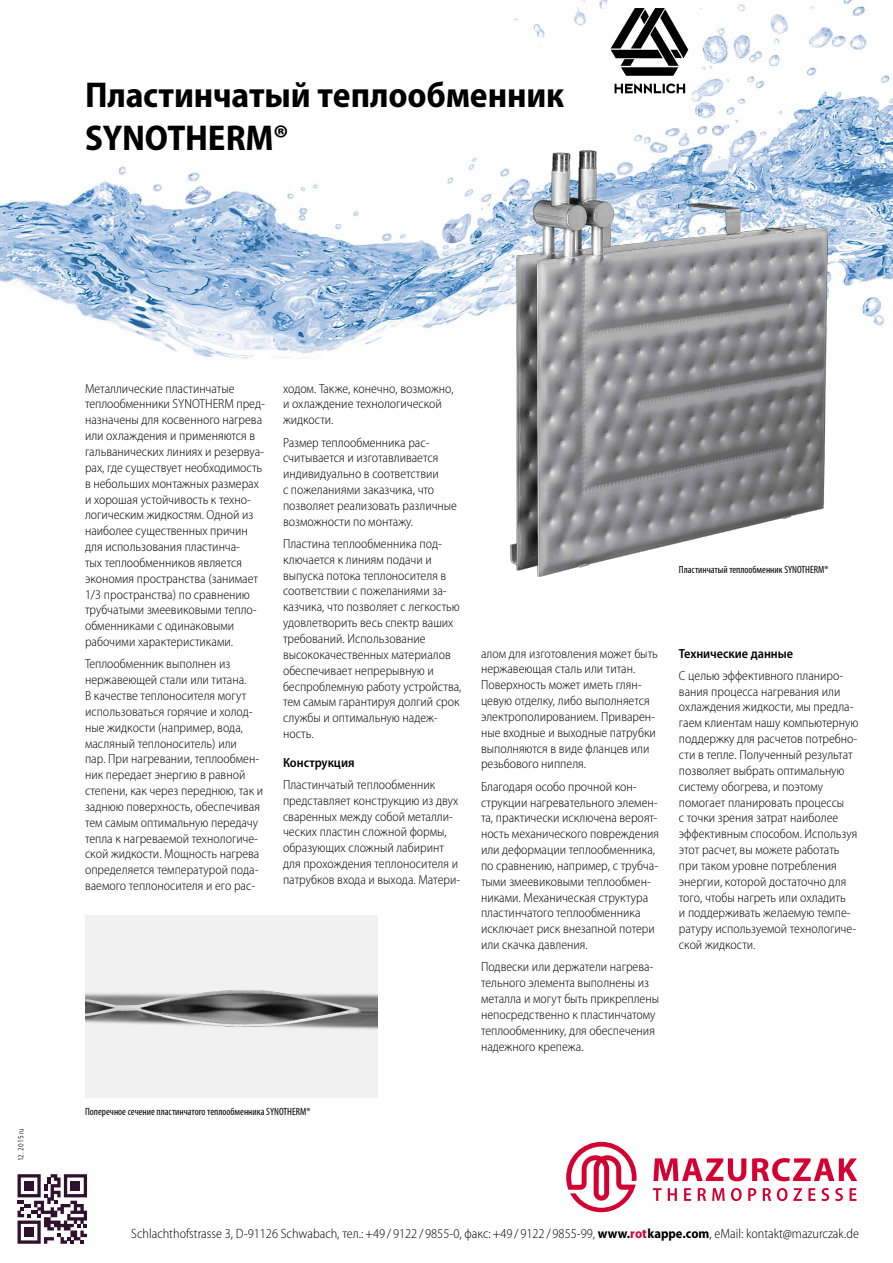
<style>
.page{position:relative;width:893px;height:1263px;background:#fff}
.page>*{position:absolute;margin:0;border:0;box-sizing:border-box;transform-origin:0 0}
.t1{font:700 semi-condensed 36px/43.2px "Myriad Pro";letter-spacing:-.005em;color:#000}
.t2{font:300 semi-condensed 13.5px "Myriad Pro";color:#000}
.t3{font:300 semi-condensed 13.2px/15.9px "Myriad Pro";color:#000}
.t4{font:600 semi-condensed 13.2px "Myriad Pro";color:#000}
.t5{font:condensed 10.5px "Myriad Pro";color:#000}
.t6{font:300 condensed 7.5px "Frutiger LT Std";letter-spacing:.05em;color:#000}
.s1{font-weight:700}
.s2{font-weight:700;color:#cd003c}
</style>
<div class="page">
<img style="left:0;top:0;width:893px;height:359px">
<img style="left:510px;top:151px;width:317px;height:426px">
<svg style="left:653px;top:1158px;width:204px;height:23px"></svg>
<svg style="left:566px;top:1142px;width:70px;height:70px"></svg>
<svg style="left:653px;top:1188px;width:203px;height:13px"></svg>
<svg style="left:18px;top:1174px;width:69px;height:70px"></svg>
<img style="left:85px;top:915px;width:293px;height:183px">
<img style="left:607px;top:2px;width:85px;height:96px">
<h1 class="t1" style="left:85px;top:73px;width:481px">Пластинчатый теплообменник<br>SYNOTHERM®</h1>
<p class="t6" style="left:17px;top:1161px;width:35px;rotate:-90deg">12.2015 ru</p>
<p class="t3" style="left:85px;top:381px;width:181px">Металлические пластинчатые теплообменники SYNOTHERM пред&shy;назначены для косвенного нагрева или охлаждения и применяются в гальванических линиях и резервуа&shy;рах, где существует необходимость в небольших монтажных размерах и хорошая устойчивость к техно&shy;логическим жидкостям. Одной из наиболее существенных причин для использования пластинча-<br>тых теплообменников является экономия пространства (занимает<br>1/3 пространства) по сравнению трубчатыми змеевиковыми тепло&shy;обменниками с одинаковыми рабочими характеристиками.</p>
<p class="t3" style="left:85px;top:656px;width:180px">Теплообменник выполнен из нержавеющей стали или титана.<br>В качестве теплоносителя могут использоваться горячие и холод&shy;ные жидкости (например, вода, масляный теплоноситель) или<br>пар. При нагревании, теплообмен&shy;ник передает энергию в равной степени, как через переднюю, так и заднюю поверхность, обеспечивая тем самым оптимальную передачу тепла к нагреваемой технологиче&shy;ской жидкости. Мощность нагрева определяется температурой пода&shy;ваемого теплоносителя и его рас-</p>
<p class="t3" style="left:283px;top:381px;width:172px">ходом. Также, конечно, возможно, и охлаждение технологической жидкости.</p>
<p class="t3" style="left:283px;top:434px;width:176px">Размер теплообменника рас&shy;считывается и изготавливается индивидуально в соответствии<br>с пожеланиями заказчика, что позволяет реализовать различные возможности по монтажу.</p>
<p class="t3" style="left:283px;top:536px;width:180px">Пластина теплообменника под&shy;ключается к линиям подачи и выпуска потока теплоносителя в соответствии с пожеланиями за&shy;казчика, что позволяет с легкостью удовлетворить весь спектр ваших требований. Использование высококачественных материалов обеспечивает непрерывную и беспроблемную работу устройства, тем самым гарантируя долгий срок службы и оптимальную надеж&shy;ность.</p>
<p class="t4" style="left:283px;top:755px;width:73px">Конструкция</p>
<p class="t3" style="left:283px;top:777px;width:179px">Пластинчатый теплообменник представляет конструкцию из двух сваренных между собой металли&shy;ческих пластин сложной формы, образующих сложный лабиринт для прохождения теплоносителя и патрубков входа и выхода. Матери-</p>
<p class="t3" style="left:481px;top:645px;width:178px">алом для изготовления может быть нержавеющая сталь или титан.<br>Поверхность может иметь глян&shy;цевую отделку, либо выполняется электрополированием. Приварен&shy;ные входные и выходные патрубки выполняются в виде фланцев или резьбового ниппеля.</p>
<p class="t3" style="left:481px;top:779px;width:180px">Благодаря особо прочной кон&shy;струкции нагревательного элемен&shy;та, практически исключена вероят&shy;ность механического повреждения или деформации теплообменника, по сравнению, например, с трубча&shy;тыми змеевиковыми теплообмен&shy;никами. Механическая структура пластинчатого теплообменника исключает риск внезапной потери или скачка давления.</p>
<p class="t3" style="left:481px;top:959px;width:180px">Подвески или держатели нагрева&shy;тельного элемента выполнены из металла и могут быть прикреплены непосредственно к пластинчатому теплообменнику, для обеспечения надежного крепежа.</p>
<p class="t5" style="left:679px;top:563px;width:151px">Пластинчатый теплообменник SYNOTHERM®</p>
<p class="t4" style="left:679px;top:646px;width:116px">Технические данные</p>
<p class="t3" style="left:679px;top:668px;width:181px">С целью эффективного планиро&shy;вания процесса нагревания или охлаждения жидкости, мы предла&shy;гаем клиентам нашу компьютерную поддержку для расчетов потребно&shy;сти в тепле. Полученный результат позволяет выбрать оптимальную систему обогрева, и поэтому помогает планировать процессы<br>с точки зрения затрат наиболее эффективным способом. Используя этот расчет, вы можете работать при таком уровне потребления энергии, которой достаточно для того, чтобы нагреть или охладить<br>и поддерживать желаемую темпе&shy;ратуру используемой технологиче&shy;ской жидкости.</p>
<p class="t5" style="left:85px;top:1105px;width:227px">Поперечное сечение пластинчатого теплообменника SYNOTHERM®</p>
<p class="t2" style="left:131px;top:1226px;width:729px">Schlachthofstrasse 3, D-91126 Schwabach, тел.:+49 / 9122 / 9855-0, факс:+49 / 9122 / 9855-99, <span class="s1">www.</span><span class="s2">rot</span><span class="s1">kappe.com</span>, eMail: kontakt@mazurczak.de</p>
</div>
